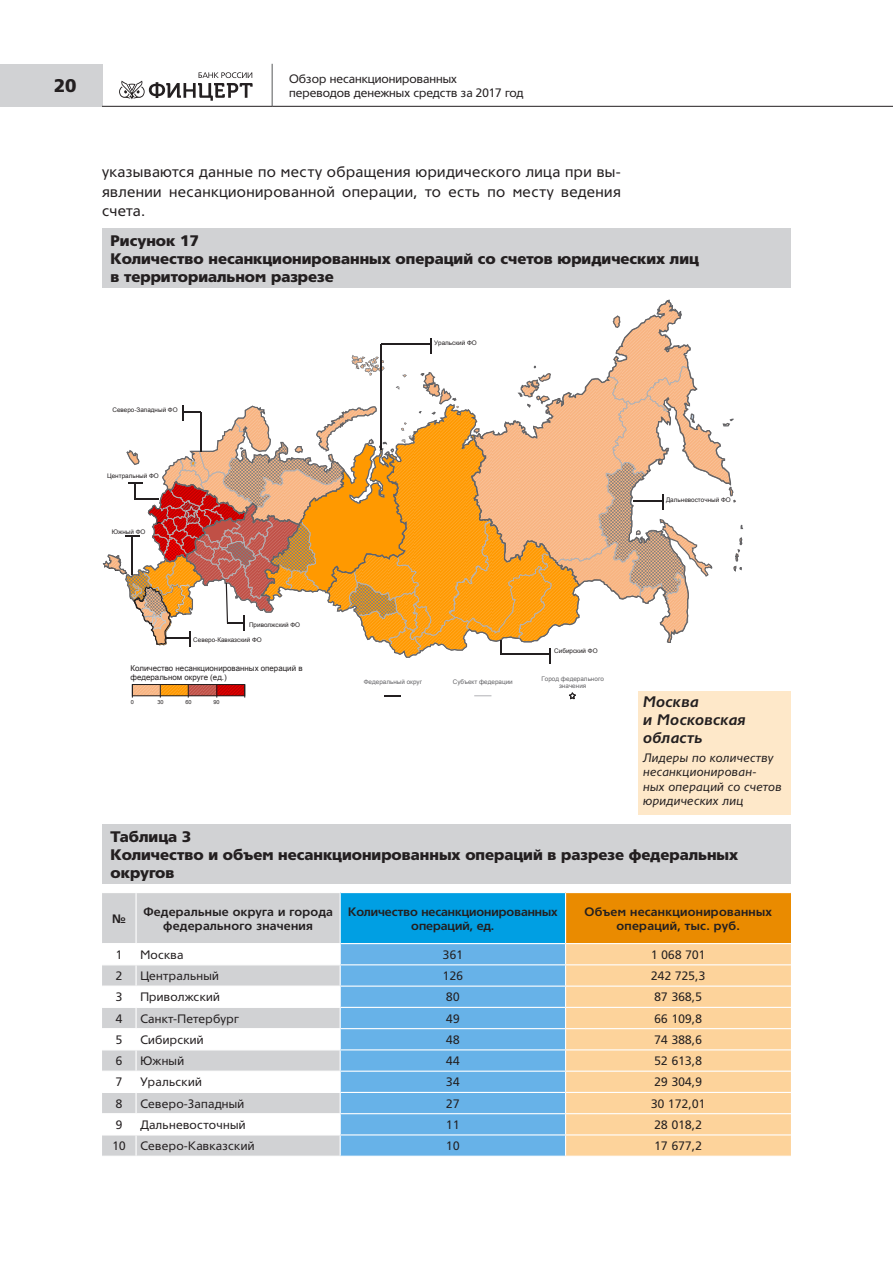
<style>
.page{position:relative;width:893px;height:1263px;background:#fff}
.page>*{position:absolute;margin:0;border:0;box-sizing:border-box;transform-origin:0 0}
.t1{font:18px "Tornado Black C";color:#231f20}
.t2{font:15px/18px "Tornado Black C";color:#231f20}
.t3{font:15px/19.5px "Tornado C";letter-spacing:.025em;color:#231f20;text-align:justify}
.t4{font:italic 700 15px/18px "Tornado C";letter-spacing:.025em;color:#231f20}
.t5{font:12px "Tornado C";letter-spacing:.025em;color:#231f20}
.t6{font:700 12px/14.4px "Tornado C";letter-spacing:.025em;color:#231f20;text-align:center}
.t7{font:italic 12px/14.4px "Tornado C";letter-spacing:.025em;color:#231f20}
.t8{font:12px/14.4px "Tornado C";color:#231f20}
.t9{font:700 12px/14.4px "Tornado C";color:#231f20;text-align:center}
.t10{font:7.95px/9.4px "Arial";color:#231f20}
.t11{font:6.3px "Arial";color:#231f20}
.t12{font:6.3px/7.6px "Arial";color:#636366;text-align:center}
.t13{font:5.55px "Arial";color:#231f20}
.s1{font-style:inherit}
</style>
<div class="page">
<div style="left:0;top:64px;width:102px;height:42px;background:#d1d2d4"></div>
<hr style="left:272px;top:64px;width:1px;height:42px;background:#57585a">
<hr style="left:102px;top:106px;width:170px;height:1px;background:#231f20">
<hr style="left:272px;top:106px;width:621px;height:1px;background:#231f20">
<svg style="left:119px;top:72px;width:134px;height:29px"></svg>
<div style="left:102px;top:229px;width:689px;height:59px;background:#d1d2d4"></div>
<svg style="left:569px;top:692px;width:7px;height:8px"></svg>
<svg style="left:384px;top:695px;width:17px;height:1px"></svg>
<svg style="left:474px;top:695px;width:17px;height:1px"></svg>
<svg style="left:161px;top:686px;width:27px;height:8px"></svg>
<svg style="left:134px;top:686px;width:26px;height:8px"></svg>
<svg style="left:189px;top:686px;width:27px;height:8px"></svg>
<svg style="left:217px;top:686px;width:26px;height:8px"></svg>
<div style="left:132px;top:684px;width:113px;height:12px;border:1px solid #231f20"></div>
<svg style="left:160px;top:684px;width:1px;height:13px"></svg>
<svg style="left:188px;top:684px;width:1px;height:13px"></svg>
<svg style="left:216px;top:684px;width:1px;height:13px"></svg>
<svg style="left:244px;top:684px;width:1px;height:13px"></svg>
<svg style="left:132px;top:684px;width:1px;height:13px"></svg>
<svg style="left:102px;top:300px;width:641px;height:364px"></svg>
<div style="left:102px;top:824px;width:689px;height:59px;background:#d1d2d4"></div>
<svg style="left:102px;top:893px;width:238px;height:263px;fill:#d1d2d4"></svg>
<div style="left:340px;top:892px;width:226px;height:51px;background:#009fe3"></div>
<div style="left:566px;top:892px;width:225px;height:51px;background:#ea8b00"></div>
<div style="left:341px;top:944px;width:224px;height:212px;background:#67b2e8"></div>
<div style="left:566px;top:944px;width:225px;height:212px;background:#fdd39b"></div>
<hr style="left:136px;top:893px;width:1px;height:50px;background:#fff">
<hr style="left:340px;top:892px;width:226px;height:1px;background:#fff">
<hr style="left:340px;top:893px;width:1px;height:50px;background:#fff">
<hr style="left:566px;top:892px;width:225px;height:1px;background:#fff">
<hr style="left:565px;top:893px;width:1px;height:50px;background:#fff">
<hr style="left:102px;top:943px;width:34px;height:1px;background:#fff">
<hr style="left:136px;top:943px;width:204px;height:1px;background:#fff">
<hr style="left:102px;top:964px;width:34px;height:1px;background:#fff">
<hr style="left:136px;top:964px;width:204px;height:1px;background:#fff">
<hr style="left:340px;top:964px;width:226px;height:1px;background:#fff">
<hr style="left:566px;top:964px;width:225px;height:1px;background:#fff">
<hr style="left:102px;top:985px;width:34px;height:2px;background:#fff">
<hr style="left:136px;top:985px;width:204px;height:2px;background:#fff">
<hr style="left:340px;top:985px;width:226px;height:2px;background:#fff">
<hr style="left:566px;top:985px;width:225px;height:2px;background:#fff">
<hr style="left:102px;top:1007px;width:34px;height:1px;background:#fff">
<hr style="left:136px;top:1007px;width:204px;height:1px;background:#fff">
<hr style="left:340px;top:1007px;width:226px;height:1px;background:#fff">
<hr style="left:566px;top:1007px;width:225px;height:1px;background:#fff">
<hr style="left:102px;top:1028px;width:34px;height:1px;background:#fff">
<hr style="left:136px;top:1028px;width:204px;height:1px;background:#fff">
<hr style="left:340px;top:1028px;width:226px;height:1px;background:#fff">
<hr style="left:566px;top:1028px;width:225px;height:1px;background:#fff">
<hr style="left:102px;top:1049px;width:34px;height:1px;background:#fff">
<hr style="left:136px;top:1049px;width:204px;height:1px;background:#fff">
<hr style="left:340px;top:1049px;width:226px;height:1px;background:#fff">
<hr style="left:566px;top:1049px;width:225px;height:1px;background:#fff">
<hr style="left:102px;top:1070px;width:34px;height:2px;background:#fff">
<hr style="left:136px;top:1070px;width:204px;height:2px;background:#fff">
<hr style="left:340px;top:1070px;width:226px;height:2px;background:#fff">
<hr style="left:566px;top:1070px;width:225px;height:2px;background:#fff">
<hr style="left:102px;top:1092px;width:34px;height:1px;background:#fff">
<hr style="left:136px;top:1092px;width:204px;height:1px;background:#fff">
<hr style="left:340px;top:1092px;width:226px;height:1px;background:#fff">
<hr style="left:566px;top:1092px;width:225px;height:1px;background:#fff">
<hr style="left:102px;top:1113px;width:34px;height:1px;background:#fff">
<hr style="left:136px;top:1113px;width:204px;height:1px;background:#fff">
<hr style="left:340px;top:1113px;width:226px;height:1px;background:#fff">
<hr style="left:566px;top:1113px;width:225px;height:1px;background:#fff">
<hr style="left:102px;top:1134px;width:34px;height:1px;background:#fff">
<hr style="left:136px;top:1134px;width:204px;height:1px;background:#fff">
<svg style="left:136px;top:944px;width:1px;height:212px"></svg>
<hr style="left:340px;top:1134px;width:226px;height:1px;background:#fff">
<svg style="left:340px;top:944px;width:1px;height:212px"></svg>
<hr style="left:566px;top:1134px;width:225px;height:1px;background:#fff">
<svg style="left:565px;top:964px;width:1px;height:192px"></svg>
<div style="left:639px;top:691px;width:152px;height:123px;background:#fee8c9"></div>
<h1 class="t1" style="left:54px;top:75px;width:24px">20</h1>
<p class="t8" style="left:289px;top:71px;width:236px">Обзор несанкционированных<br>переводов денежных средств за 2017 год</p>
<p class="t3" style="left:102px;top:163px;width:520px">указываются данные по месту обращения юридического лица при вы‑ явлении несанкционированной операции, то есть по месту ведения счета.</p>
<p class="t2" style="left:111px;top:232px;width:590px">Рисунок 17<br>Количество несанкционированных операций со счетов юридических лиц в территориальном разрезе</p>
<p class="t11" style="left:112px;top:406px;width:67px">Северо<span class="s1">-</span>Западный ФО</p>
<p class="t11" style="left:107px;top:472px;width:53px">Центральный ФО</p>
<p class="t11" style="left:112px;top:528px;width:35px">Южный ФО</p>
<p class="t11" style="left:249px;top:621px;width:53px">Приволжский ФО</p>
<p class="t11" style="left:193px;top:635px;width:70px">Северо<span class="s1">-</span>Кавказский ФО</p>
<p class="t10" style="left:131px;top:663px;width:174px">Количество несанкционированных операций в федеральном округе <span class="s1">(</span>ед<span class="s1">.)</span></p>
<p class="t13" style="left:131px;top:699px;width:5px">0</p>
<p class="t13" style="left:157px;top:699px;width:8px">30</p>
<p class="t13" style="left:185px;top:699px;width:8px">60</p>
<p class="t13" style="left:214px;top:699px;width:8px">90</p>
<p class="t11" style="left:434px;top:339px;width:44px">Уральский ФО</p>
<p class="t11" style="left:666px;top:495px;width:66px">Дальневосточный ФО</p>
<p class="t11" style="left:554px;top:647px;width:45px">Сибирский ФО</p>
<p class="t12" style="left:364px;top:678px;width:60px">Федеральный округ</p>
<p class="t12" style="left:453px;top:678px;width:62px">Субъект федерации</p>
<p class="t12" style="left:541px;top:674px;width:64px">Город федерального значения</p>
<p class="t4" style="left:643px;top:693px;width:104px">Москва<br>и Московская область</p>
<p class="t7" style="left:643px;top:750px;width:140px">Лидеры по количеству несанкционирован‑<br>ных операций со счетов юридических лиц</p>
<p class="t2" style="left:111px;top:827px;width:629px">Таблица 3<br>Количество и объем несанкционированных операций в разрезе федеральных округов</p>
<p class="t6" style="left:112px;top:911px;width:15px">№</p>
<p class="t6" style="left:143px;top:904px;width:191px">Федеральные округа и города федерального значения</p>
<p class="t9" style="left:348px;top:904px;width:211px">Количество несанкционированных операций, ед.</p>
<p class="t6" style="left:585px;top:904px;width:189px">Объем несанкционированных операций, тыс. руб.</p>
<p class="t5" style="left:116px;top:948px;width:8px">1</p>
<p class="t5" style="left:140px;top:948px;width:45px">Москва</p>
<p class="t5" style="left:443px;top:948px;width:21px">361</p>
<p class="t5" style="left:651px;top:948px;width:56px">1 068 701</p>
<p class="t5" style="left:116px;top:969px;width:8px">2</p>
<p class="t5" style="left:140px;top:969px;width:80px">Центральный</p>
<p class="t5" style="left:443px;top:969px;width:21px">126</p>
<p class="t5" style="left:651px;top:969px;width:56px">242 725,3</p>
<p class="t5" style="left:116px;top:991px;width:8px">3</p>
<p class="t5" style="left:140px;top:991px;width:81px">Приволжский</p>
<p class="t5" style="left:446px;top:991px;width:15px">80</p>
<p class="t5" style="left:654px;top:991px;width:49px">87 368,5</p>
<p class="t5" style="left:116px;top:1012px;width:8px">4</p>
<p class="t5" style="left:140px;top:1012px;width:100px">Санкт-Петербург</p>
<p class="t5" style="left:446px;top:1012px;width:15px">49</p>
<p class="t5" style="left:654px;top:1012px;width:49px">66 109,8</p>
<p class="t5" style="left:116px;top:1033px;width:8px">5</p>
<p class="t5" style="left:140px;top:1033px;width:65px">Сибирский</p>
<p class="t5" style="left:446px;top:1033px;width:15px">48</p>
<p class="t5" style="left:654px;top:1033px;width:49px">74 388,6</p>
<p class="t5" style="left:116px;top:1054px;width:8px">6</p>
<p class="t5" style="left:140px;top:1054px;width:45px">Южный</p>
<p class="t5" style="left:446px;top:1054px;width:15px">44</p>
<p class="t5" style="left:654px;top:1054px;width:49px">52 613,8</p>
<p class="t5" style="left:116px;top:1076px;width:8px">7</p>
<p class="t5" style="left:140px;top:1076px;width:63px">Уральский</p>
<p class="t5" style="left:446px;top:1076px;width:15px">34</p>
<p class="t5" style="left:654px;top:1076px;width:49px">29 304,9</p>
<p class="t5" style="left:116px;top:1097px;width:8px">8</p>
<p class="t5" style="left:140px;top:1097px;width:105px">Северо-Западный</p>
<p class="t5" style="left:446px;top:1097px;width:15px">27</p>
<p class="t5" style="left:651px;top:1097px;width:56px">30 172,01</p>
<p class="t5" style="left:116px;top:1118px;width:8px">9</p>
<p class="t5" style="left:140px;top:1118px;width:107px">Дальневосточный</p>
<p class="t5" style="left:446px;top:1118px;width:15px">11</p>
<p class="t5" style="left:654px;top:1118px;width:49px">28 018,2</p>
<p class="t5" style="left:112px;top:1139px;width:143px">10 Северо-Кавказский</p>
<p class="t5" style="left:446px;top:1139px;width:15px">10</p>
<p class="t5" style="left:654px;top:1139px;width:49px">17 677,2</p>
</div>
